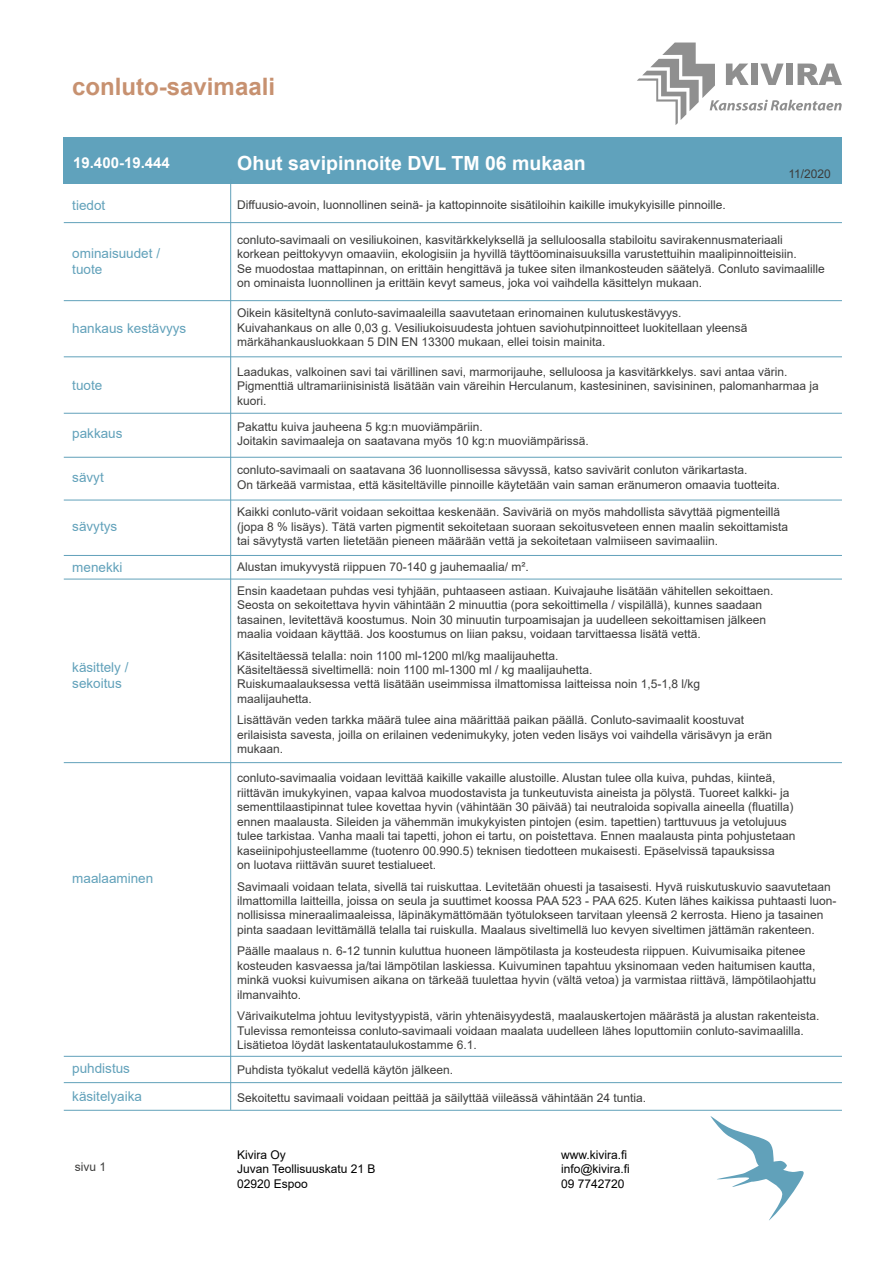
<style>
.page{position:relative;width:893px;height:1263px;background:#fff}
.page>*{position:absolute;margin:0;border:0;box-sizing:border-box;transform-origin:0 0}
.t1{font:700 24px "Arial";color:#c79170}
.t2{font:700 19.5px "Arial";color:#fff}
.t3{font:700 15px "Arial";color:#fff}
.t4{font:13.5px/16.2px "Arial";color:#61a1ba}
.t5{font:12px/14.4px "Arial";color:#3c3c3b}
.t6{font:12px "Arial";color:#000}
</style>
<div class="page">
<svg style="left:637px;top:43px;width:205px;height:82px"></svg>
<svg style="left:710px;top:1116px;width:94px;height:105px"></svg>
<div style="left:64px;top:138px;width:778px;height:46px;background:#60a2bc"></div>
<hr style="left:230px;top:179px;width:1px;height:931px;background:#61a1ba">
<hr style="left:64px;top:222px;width:778px;height:1px;background:#61a1ba">
<hr style="left:64px;top:300px;width:778px;height:1px;background:#61a1ba">
<hr style="left:64px;top:356px;width:778px;height:1px;background:#61a1ba">
<hr style="left:64px;top:413px;width:778px;height:1px;background:#61a1ba">
<hr style="left:64px;top:457px;width:778px;height:1px;background:#61a1ba">
<hr style="left:64px;top:500px;width:778px;height:1px;background:#61a1ba">
<hr style="left:64px;top:555px;width:778px;height:1px;background:#61a1ba">
<hr style="left:64px;top:579px;width:778px;height:1px;background:#61a1ba">
<hr style="left:64px;top:762px;width:778px;height:1px;background:#61a1ba">
<hr style="left:64px;top:1056px;width:778px;height:1px;background:#61a1ba">
<hr style="left:64px;top:1082px;width:778px;height:1px;background:#61a1ba">
<hr style="left:64px;top:1110px;width:778px;height:1px;background:#61a1ba">
<h1 class="t1" style="left:72px;top:70px;width:204px">conluto-savimaali</h1>
<p class="t3" style="left:73px;top:153px;width:98px">19.400-19.444</p>
<h2 class="t2" style="left:237px;top:149px;width:350px">Ohut savipinnoite DVL TM 06 mukaan</h2>
<p class="t5" style="left:788px;top:166px;width:44px">11/2020</p>
<p class="t4" style="left:72px;top:197px;width:35px">tiedot</p>
<p class="t5" style="left:237px;top:197px;width:490px">Diffuusio-avoin, luonnollinen seinä- ja kattopinnoite sisätiloihin kaikille imukykyisille pinnoille.</p>
<p class="t5" style="left:237px;top:232px;width:589px">conluto-savimaali on vesiliukoinen, kasvitärkkelyksellä ja selluloosalla stabiloitu savirakennusmateriaali korkean peittokyvyn omaaviin, ekologisiin ja hyvillä täyttöominaisuuksilla varustettuihin maalipinnoitteisiin.<br>Se muodostaa mattapinnan, on erittäin hengittävä ja tukee siten ilmankosteuden säätelyä. Conluto savimaalille on ominaista luonnollinen ja erittäin kevyt sameus, joka voi vaihdella käsittelyn mukaan.</p>
<p class="t5" style="left:237px;top:306px;width:512px">Oikein käsiteltynä conluto-savimaaleilla saavutetaan erinomainen kulutuskestävyys.<br>Kuivahankaus on alle 0,03 g. Vesiliukoisuudesta johtuen saviohutpinnoitteet luokitellaan yleensä märkähankausluokkaan 5 DIN EN 13300 mukaan, ellei toisin mainita.</p>
<p class="t5" style="left:237px;top:364px;width:583px">Laadukas, valkoinen savi tai värillinen savi, marmorijauhe, selluloosa ja kasvitärkkelys. savi antaa värin.<br>Pigmenttiä ultramariinisinistä lisätään vain väreihin Herculanum, kastesininen, savisininen, palomanharmaa ja kuori.</p>
<p class="t5" style="left:237px;top:419px;width:353px">Pakattu kuiva jauheena 5 kg:n muoviämpäriin.<br>Joitakin savimaaleja on saatavana myös 10 kg:n muoviämpärissä.</p>
<p class="t5" style="left:237px;top:463px;width:544px">conluto-savimaali on saatavana 36 luonnollisessa sävyssä, katso savivärit conluton värikartasta.<br>On tärkeää varmistaa, että käsiteltäville pinnoille käytetään vain saman eränumeron omaavia tuotteita.</p>
<p class="t5" style="left:237px;top:505px;width:552px">Kaikki conluto-värit voidaan sekoittaa keskenään. Saviväriä on myös mahdollista sävyttää pigmenteillä (jopa 8 % lisäys). Tätä varten pigmentit sekoitetaan suoraan sekoitusveteen ennen maalin sekoittamista tai sävytystä varten lietetään pieneen määrään vettä ja sekoitetaan valmiiseen savimaaliin.</p>
<p class="t5" style="left:237px;top:555px;width:538px;line-height:23.5px">Alustan imukyvystä riippuen 70-140 g jauhemaalia/ m².<br>Ensin kaadetaan puhdas vesi tyhjään, puhtaaseen astiaan. Kuivajauhe lisätään vähitellen sekoittaen.</p>
<p class="t5" style="left:237px;top:598px;width:530px">Seosta on sekoitettava hyvin vähintään 2 minuuttia (pora sekoittimella / vispilällä), kunnes saadaan tasainen, levitettävä koostumus. Noin 30 minuutin turpoamisajan ja uudelleen sekoittamisen jälkeen maalia voidaan käyttää. Jos koostumus on liian paksu, voidaan tarvittaessa lisätä vettä.</p>
<p class="t5" style="left:237px;top:648px;width:464px">Käsiteltäessä telalla: noin 1100 ml-1200 ml/kg maalijauhetta.<br>Käsiteltäessä siveltimellä: noin 1100 ml-1300 ml / kg maalijauhetta.<br>Ruiskumaalauksessa vettä lisätään useimmissa ilmattomissa laitteissa noin 1,5-1,8 l/kg maalijauhetta.</p>
<p class="t5" style="left:237px;top:713px;width:536px">Lisättävän veden tarkka määrä tulee aina määrittää paikan päällä. Conluto-savimaalit koostuvat erilaisista savesta, joilla on erilainen vedenimukyky, joten veden lisäys voi vaihdella värisävyn ja erän mukaan.</p>
<p class="t5" style="left:237px;top:771px;width:560px">conluto-savimaalia voidaan levittää kaikille vakaille alustoille. Alustan tulee olla kuiva, puhdas, kiinteä, riittävän imukykyinen, vapaa kalvoa muodostavista ja tunkeutuvista aineista ja pölystä. Tuoreet kalkki- ja sementtilaastipinnat tulee kovettaa hyvin (vähintään 30 päivää) tai neutraloida sopivalla aineella (fluatilla) ennen maalausta. Sileiden ja vähemmän imukykyisten pintojen (esim. tapettien) tarttuvuus ja vetolujuus tulee tarkistaa. Vanha maali tai tapetti, johon ei tartu, on poistettava. Ennen maalausta pinta pohjustetaan kaseiinipohjusteellamme (tuotenro 00.990.5) teknisen tiedotteen mukaisesti. Epäselvissä tapauksissa<br>on luotava riittävän suuret testialueet.</p>
<p class="t5" style="left:237px;top:879px;width:601px">Savimaali voidaan telata, sivellä tai ruiskuttaa. Levitetään ohuesti ja tasaisesti. Hyvä ruiskutuskuvio saavutetaan ilmattomilla laitteilla, joissa on seula ja suuttimet koossa PAA 523 - PAA 625. Kuten lähes kaikissa puhtaasti luon&shy;nollisissa mineraalimaaleissa, läpinäkymättömään työtulokseen tarvitaan yleensä 2 kerrosta. Hieno ja tasainen pinta saadaan levittämällä telalla tai ruiskulla. Maalaus siveltimellä luo kevyen siveltimen jättämän rakenteen.</p>
<p class="t5" style="left:237px;top:944px;width:580px">Päälle maalaus n. 6-12 tunnin kuluttua huoneen lämpötilasta ja kosteudesta riippuen. Kuivumisaika pitenee kosteuden kasvaessa ja/tai lämpötilan laskiessa. Kuivuminen tapahtuu yksinomaan veden haitumisen kautta, minkä vuoksi kuivumisen aikana on tärkeää tuulettaa hyvin (vältä vetoa) ja varmistaa riittävä, lämpötilaohjattu ilmanvaihto.</p>
<p class="t5" style="left:237px;top:1009px;width:584px">Värivaikutelma johtuu levitystyypistä, värin yhtenäisyydestä, maalauskertojen määrästä ja alustan rakenteista.<br>Tulevissa remonteissa conluto-savimaali voidaan maalata uudelleen lähes loputtomiin conluto-savimaalilla.<br>Lisätietoa löydät laskentataulukostamme 6.1.</p>
<p class="t5" style="left:237px;top:1062px;width:218px">Puhdista työkalut vedellä käytön jälkeen.</p>
<p class="t5" style="left:237px;top:1090px;width:410px">Sekoitettu savimaali voidaan peittää ja säilyttää viileässä vähintään 24 tuntia.</p>
<p class="t4" style="left:72px;top:245px;width:89px">ominaisuudet / tuote</p>
<p class="t4" style="left:72px;top:320px;width:116px">hankaus kestävyys</p>
<p class="t4" style="left:72px;top:377px;width:32px">tuote</p>
<p class="t4" style="left:72px;top:425px;width:52px">pakkaus</p>
<p class="t4" style="left:72px;top:469px;width:33px">sävyt</p>
<p class="t4" style="left:72px;top:518px;width:47px">sävytys</p>
<p class="t4" style="left:72px;top:559px;width:52px">menekki</p>
<p class="t4" style="left:72px;top:659px;width:58px">käsittely / sekoitus</p>
<p class="t4" style="left:72px;top:870px;width:83px">maalaaminen</p>
<p class="t4" style="left:72px;top:1055px;width:71px;line-height:27.2px">puhdistus käsitelyaika</p>
<p class="t5" style="left:75px;top:1159px;width:33px">sivu 1</p>
<p class="t6" style="left:237px;top:1146px;width:50px">Kivira Oy</p>
<p class="t6" style="left:561px;top:1146px;width:68px">www.kivira.fi</p>
<p class="t6" style="left:237px;top:1161px;width:140px">Juvan Teollisuuskatu 21 B</p>
<p class="t6" style="left:561px;top:1161px;width:70px">info@kivira.fi</p>
<p class="t6" style="left:237px;top:1175px;width:72px">02920 Espoo</p>
<p class="t6" style="left:561px;top:1175px;width:65px">09 7742720</p>
</div>
